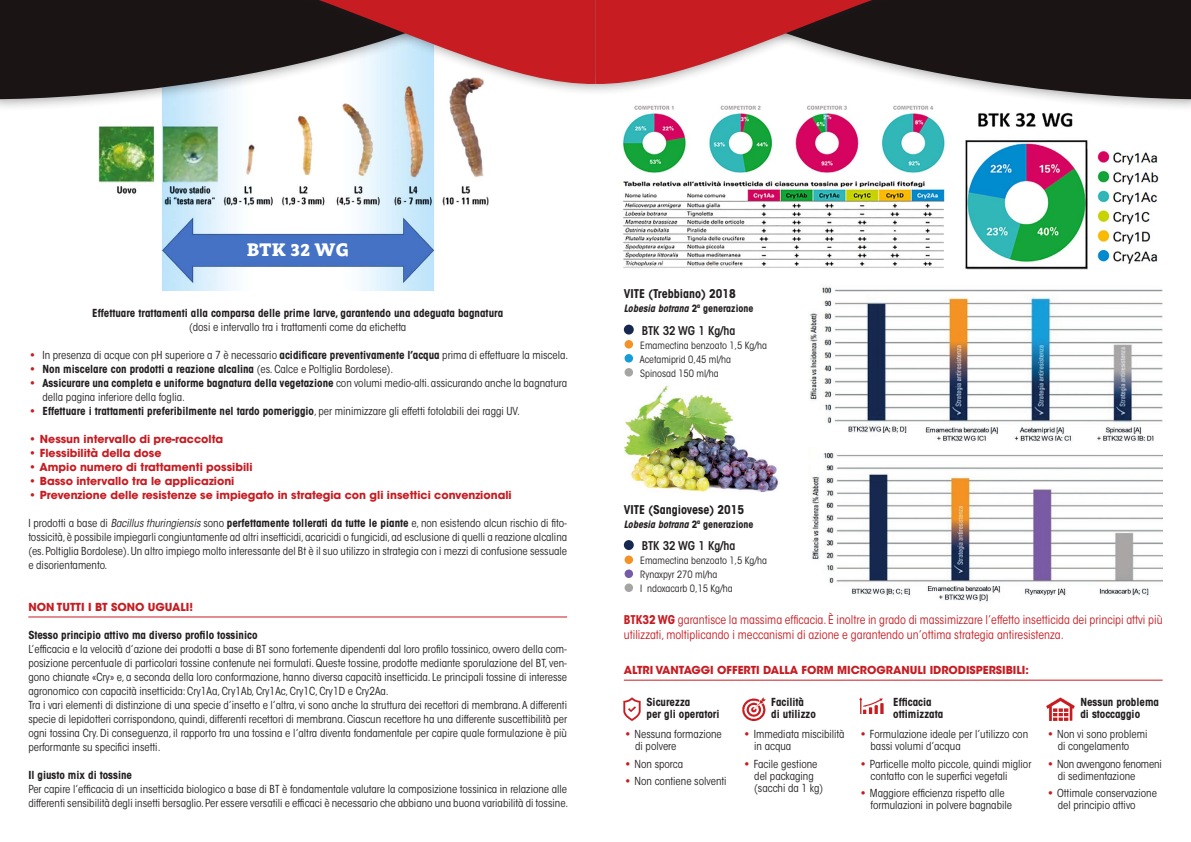
<style>
.page{position:relative;width:1191px;height:842px;background:#fff}
.page>*{position:absolute;margin:0;border:0;box-sizing:border-box;transform-origin:0 0}
.t1{font:900 18px "Clavo";letter-spacing:.02em;color:#fff}
.t2{font:condensed 12px/15px "ITC Avant Garde Std";color:#c61c22}
.t3{font:700 condensed 12px "ITC Avant Garde Std";color:#231f20}
.t4{font:600 condensed 12px "ITC Avant Garde Std";color:#231f20}
.t5{font:condensed 11px/14px "ITC Avant Garde Std";color:#231f20}
.t6{font:700 condensed 11px/12px "ITC Avant Garde Std";color:#231f20}
.t7{font:700 11px "ITC Avant Garde Std";color:#c61c22}
.t8{font:condensed 11px/12px "ITC Avant Garde Std";letter-spacing:-.02em;color:#231f20}
.t9{font:condensed 10px/14px "ITC Avant Garde Std";color:#231f20}
.t10{font:italic 700 condensed 10px "ITC Avant Garde Std";color:#231f20}
.s1{font-weight:700;font-stretch:normal;color:#c61c22}
.s2{font-weight:700}
.s3{font-stretch:normal;color:#c61c22}
.s4{font-weight:400}
.s5{font-style:italic}
.s6{font-style:normal}
</style>
<div class="page">
<img style="left:98px;top:112px;width:391px;height:179px">
<img style="left:624px;top:386px;width:155px;height:106px">
<img style="left:622px;top:113px;width:323px;height:155px">
<div style="left:0;top:0;width:606px;height:112px;background:#231f20;opacity:.5"></div>
<svg style="left:0;top:96px;width:585px;height:6px"></svg>
<div style="left:585px;top:0;width:606px;height:112px;background:#231f20;opacity:.5"></div>
<svg style="left:595px;top:96px;width:596px;height:6px"></svg>
<div style="left:0;top:0;width:1191px;height:96px;background:#231f20;opacity:.5"></div>
<svg style="left:0;top:0;width:595px;height:85px;background:#6b3b3e"></svg>
<svg style="left:595px;top:0;width:596px;height:85px;background:#6e3d3f"></svg>
<hr style="left:28px;top:617px;width:539px;height:1px;background:#c61c22">
<hr style="left:624px;top:680px;width:538px;height:1px;background:#c61c22">
<img style="left:810px;top:286px;width:352px;height:317px">
<div style="left:624px;top:325px;width:10px;height:10px;background:#16284f;border-radius:50%"></div>
<div style="left:624px;top:340px;width:9px;height:9px;background:#f49225;border-radius:50%"></div>
<div style="left:624px;top:354px;width:9px;height:9px;background:#149dd9;border-radius:50%"></div>
<div style="left:624px;top:368px;width:9px;height:9px;background:#a6a5a4;border-radius:50%"></div>
<div style="left:624px;top:540px;width:10px;height:10px;background:#16284f;border-radius:50%"></div>
<div style="left:624px;top:555px;width:9px;height:9px;background:#f49225;border-radius:50%"></div>
<div style="left:624px;top:569px;width:9px;height:9px;background:#765ba6;border-radius:50%"></div>
<div style="left:624px;top:583px;width:9px;height:9px;background:#a6a5a4;border-radius:50%"></div>
<img style="left:859px;top:697px;width:25px;height:16px">
<img style="left:624px;top:697px;width:17px;height:23px">
<img style="left:1046px;top:697px;width:28px;height:23px">
<img style="left:743px;top:697px;width:22px;height:23px">
<img style="left:964px;top:111px;width:198px;height:158px">
<h1 class="t1" style="left:247px;top:237px;width:104px">BTK 32 WG</h1>
<p class="t6" style="left:92px;top:307px;width:412px">Effettuare trattamenti alla comparsa delle prime larve, garantendo una adeguata bagnatura</p>
<p class="t5" style="left:189px;top:320px;width:219px">(dosi e intervallo tra i trattamenti come da etichetta</p>
<p class="t5" style="left:28px;top:348px;width:541px"><span class="s1">•</span> In presenza di acque con pH superiore a 7 è necessario <span class="s2">acidificare preventivamente l’acqua</span> prima di effettuare la miscela.</p>
<p class="t6" style="left:28px;top:363px;width:366px"><span class="s3">•</span> Non miscelare con prodotti a reazione alcalina <span class="s4">(es. Calce e Poltiglia Bordolese).</span></p>
<p class="t5" style="left:43px;top:376px;width:526px;text-indent:-14px"><span class="s1">•</span> <span class="s2">Assicurare una completa e uniforme bagnatura della vegetazione</span> con volumi medio-alti. assicurando anche la bagnatura della pagina inferiore della foglia.</p>
<p class="t6" style="left:28px;top:405px;width:493px"><span class="s3">•</span> Effettuare i trattamenti preferibilmente nel tardo pomeriggio<span class="s4">, per minimizzare gli effetti fotolabili dei raggi UV.</span></p>
<p class="t7" style="left:28px;top:432px;width:196px">• Nessun intervallo di pre-raccolta</p>
<p class="t7" style="left:28px;top:446px;width:135px">• Flessibilità della dose</p>
<p class="t7" style="left:28px;top:460px;width:226px">• Ampio numero di trattamenti possibili</p>
<p class="t7" style="left:28px;top:474px;width:208px">• Basso intervallo tra le applicazioni</p>
<p class="t7" style="left:28px;top:488px;width:485px">• Prevenzione delle resistenze se impiegato in strategia con gli insettici convenzionali</p>
<p class="t5" style="left:28px;top:516px;width:540px;text-align:justify">I prodotti a base di <span class="s5">Bacillus thuringiensis</span> sono <span class="s2">perfettamente tollerati da tutte le piante</span> e, non esistendo alcun rischio di fito&shy;tossicità, è possibile impiegarli congiuntamente ad altri insetticidi, acaricidi o fungicidi, ad esclusione di quelli a reazione alcalina (es. Poltiglia Bordolese). Un altro impiego molto interessante del Bt è il suo utilizzo in strategia con i mezzi di confusione sessuale e disorientamento.</p>
<p class="t7" style="left:28px;top:600px;width:166px">NON TUTTI I BT SONO UGUALI!</p>
<p class="t6" style="left:28px;top:629px;width:231px">Stesso principio attivo ma diverso profilo tossinico</p>
<p class="t5" style="left:28px;top:642px;width:540px">L’efficacia e la velocità d’azione dei prodotti a base di BT sono fortemente dipendenti dal loro profilo tossinico, ovvero della com&shy;posizione percentuale di particolari tossine contenute nei formulati. Queste tossine, prodotte mediante sporulazione del BT, ven&shy;gono chianate «Cry» e, a seconda della loro conformazione, hanno diversa capacità insetticida. Le principali tossine di interesse agronomico con capacità insetticida: Cry1Aa, Cry1Ab, Cry1Ac, Cry1C, Cry1D e Cry2Aa.<br>Tra i vari elementi di distinzione di una specie d’insetto e l’altra, vi sono anche la struttura dei recettori di membrana. A differenti specie di lepidotteri corrispondono, quindi, differenti recettori di membrana. Ciascun recettore ha una differente suscettibilità per ogni tossina Cry. Di conseguenza, il rapporto tra una tossina e l’altra diventa fondamentale per capire quale formulazione è più performante su specifici insetti.</p>
<p class="t6" style="left:28px;top:769px;width:105px">Il giusto mix di tossine</p>
<p class="t5" style="left:28px;top:782px;width:541px">Per capire l’efficacia di un insetticida biologico a base di BT è fondamentale valutare la composizione tossinica in relazione alle differenti sensibilità degli insetti bersaglio. Per essere versatili e efficaci è necessario che abbiano una buona variabilità di tossine.</p>
<p class="t3" style="left:624px;top:286px;width:113px">VITE (Trebbiano) 2018</p>
<p class="t10" style="left:624px;top:302px;width:131px">Lobesia botrana <span class="s6">2ª generazione</span></p>
<p class="t4" style="left:641px;top:323px;width:95px">BTK 32 WG 1 Kg/ha</p>
<p class="t9" style="left:640px;top:338px;width:129px">Emamectina benzoato 1,5 Kg/ha<br>Acetamiprid 0,45 ml/ha<br>Spinosad 150 ml/ha</p>
<p class="t3" style="left:624px;top:501px;width:122px">VITE (Sangiovese) 2015</p>
<p class="t10" style="left:624px;top:517px;width:131px">Lobesia botrana <span class="s6">2ª generazione</span></p>
<p class="t4" style="left:641px;top:538px;width:95px">BTK 32 WG 1 Kg/ha</p>
<p class="t9" style="left:640px;top:553px;width:128px">Emamectina benzoato 1,5 Kg/ha<br>Rynaxpyr 270 ml/ha<br>I ndoxacarb 0,15 Kg/ha</p>
<p class="t2" style="left:624px;top:612px;width:540px"><span class="s2">BTK32 WG</span> garantisce la massima efficacia. È inoltre in grado di massimizzare l’effetto insetticida dei principi attvi più utilizzati, moltiplicando i meccanismi di azione e garantendo un’ottima strategia antiresistenza.</p>
<p class="t7" style="left:624px;top:663px;width:406px">ALTRI VANTAGGI OFFERTI DALLA FORM MICROGRANULI IDRODISPERSIBILI:</p>
<p class="t6" style="left:646px;top:695px;width:75px">Sicurezza<br>per gli operatori</p>
<p class="t5" style="left:635px;top:728px;width:88px;line-height:12px;text-indent:-11px"><span class="s1">•</span> Nessuna formazione di polvere</p>
<p class="t5" style="left:624px;top:757px;width:61px"><span class="s1">•</span> Non sporca</p>
<p class="t5" style="left:624px;top:774px;width:104px"><span class="s1">•</span> Non contiene solventi</p>
<p class="t6" style="left:771px;top:695px;width:46px">Facilità<br>di utilizzo</p>
<p class="t5" style="left:754px;top:728px;width:92px;line-height:12px;text-indent:-11px"><span class="s1">•</span> Immediata miscibilità in acqua</p>
<p class="t5" style="left:754px;top:758px;width:70px;line-height:12px;text-indent:-11px"><span class="s1">•</span> Facile gestione del packaging (sacchi da 1 kg)</p>
<p class="t6" style="left:893px;top:695px;width:52px">Efficacia ottimizzata</p>
<p class="t5" style="left:870px;top:728px;width:159px;line-height:12px;text-indent:-11px"><span class="s1">•</span> Formulazione ideale per l’utilizzo con bassi volumi d’acqua</p>
<p class="t5" style="left:870px;top:758px;width:162px;line-height:12px;text-indent:-11px"><span class="s1">•</span> Particelle molto piccole, quindi miglior contatto con le superfici vegetali</p>
<p class="t5" style="left:870px;top:787px;width:143px;line-height:12px;text-indent:-11px"><span class="s1">•</span> Maggiore efficienza rispetto alle formulazioni in polvere bagnabile</p>
<p class="t6" style="left:1080px;top:695px;width:80px">Nessun problema di stoccaggio</p>
<p class="t5" style="left:1057px;top:728px;width:91px;line-height:12px;text-indent:-11px"><span class="s1">•</span> Non vi sono problemi di congelamento</p>
<p class="t8" style="left:1057px;top:758px;width:105px;text-indent:-11px"><span class="s1">•</span> Non avvengono fenomeni di sedimentazione</p>
<p class="t5" style="left:1057px;top:787px;width:101px;line-height:12px;text-indent:-11px"><span class="s1">•</span> Ottimale conservazione del principio attivo</p>
</div>
